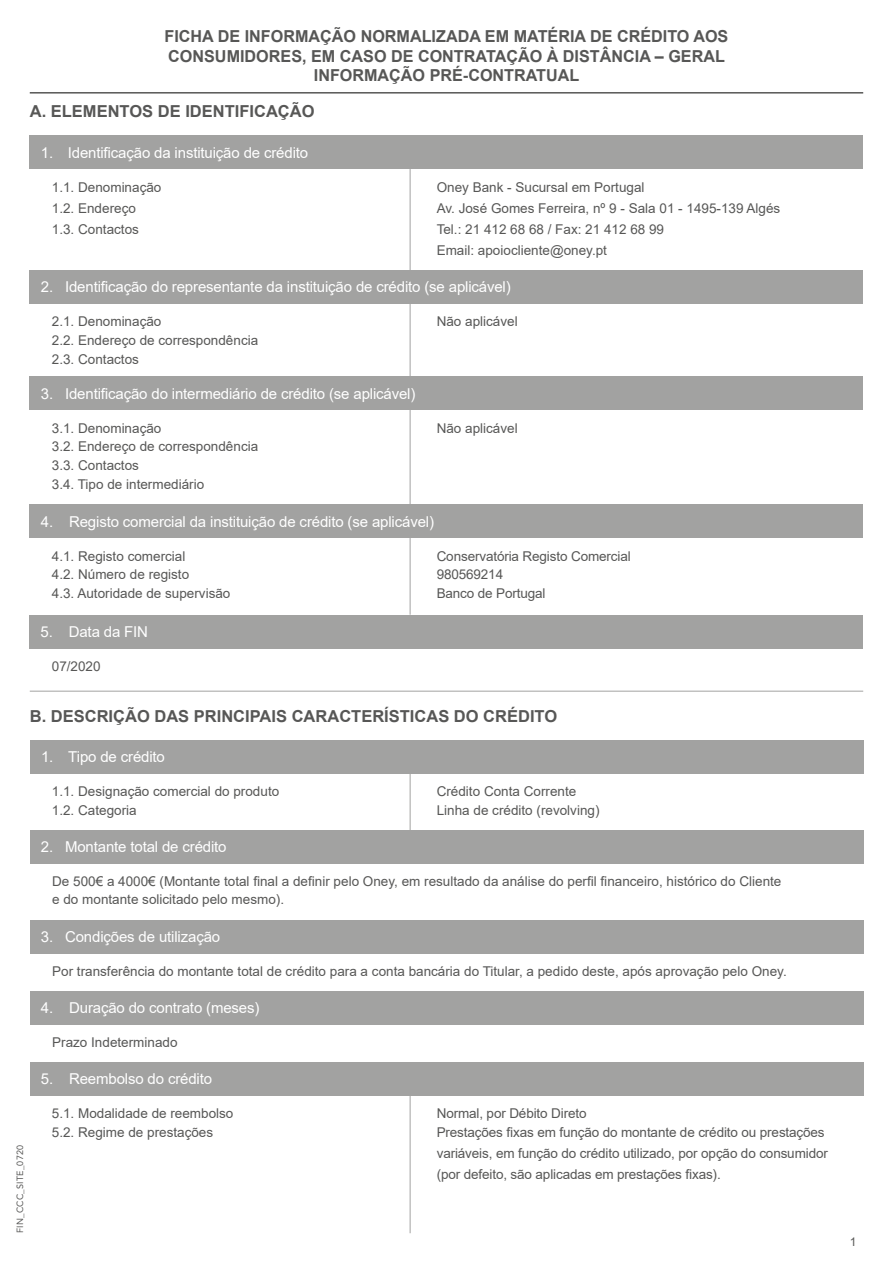
<style>
.page{position:relative;width:893px;height:1263px;background:#fff}
.page>*{position:absolute;margin:0;border:0;box-sizing:border-box;transform-origin:0 0}
.t1{font:700 16.5px "Arial";color:#575756}
.FO-Tabela-Cabecas{font:15px "Arial";letter-spacing:-.01em;color:#fff}
.FO-Tabelas-Texto_Ver{font:13.5px/18px "Arial";color:#575756}
.FO-Tabela-Cabecas-2{font:13.5px/21px "Arial";letter-spacing:-.01em;color:#575756}
.t2{font:12px "Arial";color:#575756}
.t3{font:9px "Avenir LT Pro";letter-spacing:.025em;color:#575756}
</style>
<div class="page">
<hr style="left:30px;top:92px;width:833px;height:2px;background:#575756">
<div style="left:30px;top:135px;width:833px;height:34px;background:#a2a2a1"></div>
<div style="left:30px;top:270px;width:833px;height:33px;background:#a2a2a1"></div>
<div style="left:30px;top:376px;width:833px;height:34px;background:#a2a2a1"></div>
<div style="left:30px;top:504px;width:833px;height:34px;background:#a2a2a1"></div>
<hr style="left:410px;top:169px;width:1px;height:101px;background:#a2a2a1">
<hr style="left:410px;top:303px;width:1px;height:73px;background:#a2a2a1">
<hr style="left:410px;top:410px;width:1px;height:94px;background:#a2a2a1">
<hr style="left:410px;top:538px;width:1px;height:77px;background:#a2a2a1">
<div style="left:29px;top:615px;width:834px;height:33px;background:#a2a2a1"></div>
<hr style="left:30px;top:691px;width:833px;height:1px;background:#a2a2a1">
<div style="left:30px;top:740px;width:833px;height:33px;background:#a2a2a1"></div>
<hr style="left:410px;top:773px;width:1px;height:57px;background:#a2a2a1">
<div style="left:30px;top:830px;width:833px;height:34px;background:#a2a2a1"></div>
<div style="left:30px;top:920px;width:833px;height:33px;background:#a2a2a1"></div>
<div style="left:30px;top:991px;width:833px;height:33px;background:#a2a2a1"></div>
<div style="left:30px;top:1062px;width:833px;height:33px;background:#a2a2a1"></div>
<hr style="left:410px;top:1092px;width:1px;height:141px;background:#a2a2a1">
<p class="t1" style="left:165px;top:24px;width:565px">FICHA DE INFORMAÇÃO NORMALIZADA EM MATÉRIA DE CRÉDITO AOS</p>
<p class="t1" style="left:168px;top:44px;width:558px">CONSUMIDORES, EM CASO DE CONTRATAÇÃO À DISTÂNCIA – GERAL</p>
<p class="t1" style="left:314px;top:64px;width:267px">INFORMAÇÃO PRÉ-CONTRATUAL</p>
<p class="t1" style="left:30px;top:100px;width:286px">A. ELEMENTOS DE IDENTIFICAÇÃO</p>
<p class="FO-Tabela-Cabecas" style="left:41px;top:142px;width:269px">1. Identificação da instituição de crédito</p>
<p class="FO-Tabelas-Texto_Ver" style="left:52px;top:178px;width:111px">1.1. Denominação</p>
<p class="FO-Tabelas-Texto_Ver" style="left:52px;top:199px;width:86px">1.2. Endereço</p>
<p class="FO-Tabelas-Texto_Ver" style="left:52px;top:220px;width:89px">1.3. Contactos</p>
<p class="FO-Tabela-Cabecas-2" style="left:437px;top:176px;width:209px">Oney Bank - Sucursal em Portugal</p>
<p class="FO-Tabela-Cabecas-2" style="left:437px;top:197px;width:345px">Av. José Gomes Ferreira, nº 9 - Sala 01 - 1495-139 Algés</p>
<p class="FO-Tabela-Cabecas-2" style="left:437px;top:218px;width:229px">Tel.: 21 412 68 68 / Fax: 21 412 68 99</p>
<p class="FO-Tabela-Cabecas-2" style="left:437px;top:239px;width:172px">Email: apoiocliente@oney.pt</p>
<p class="FO-Tabela-Cabecas" style="left:41px;top:277px;width:471px">2. Identificação do representante da instituição de crédito (se aplicável)</p>
<p class="FO-Tabelas-Texto_Ver" style="left:52px;top:312px;width:111px">2.1. Denominação</p>
<p class="FO-Tabelas-Texto_Ver" style="left:52px;top:331px;width:208px">2.2. Endereço de correspondência</p>
<p class="FO-Tabelas-Texto_Ver" style="left:52px;top:350px;width:89px">2.3. Contactos</p>
<p class="FO-Tabela-Cabecas" style="left:41px;top:383px;width:376px">3. Identificação do intermediário de crédito (se aplicável)</p>
<p class="FO-Tabelas-Texto_Ver" style="left:52px;top:419px;width:111px">3.1. Denominação</p>
<p class="FO-Tabelas-Texto_Ver" style="left:52px;top:437px;width:208px">3.2. Endereço de correspondência</p>
<p class="FO-Tabelas-Texto_Ver" style="left:52px;top:456px;width:89px">3.3. Contactos</p>
<p class="FO-Tabelas-Texto_Ver" style="left:52px;top:475px;width:154px">3.4. Tipo de intermediário</p>
<p class="FO-Tabela-Cabecas-2" style="left:437px;top:311px;width:83px">Não aplicável</p>
<p class="FO-Tabela-Cabecas-2" style="left:437px;top:417px;width:83px">Não aplicável</p>
<p class="FO-Tabela-Cabecas" style="left:41px;top:511px;width:395px">4. Registo comercial da instituição de crédito (se aplicável)</p>
<p class="FO-Tabelas-Texto_Ver" style="left:52px;top:547px;width:135px">4.1. Registo comercial</p>
<p class="FO-Tabelas-Texto_Ver" style="left:52px;top:565px;width:139px">4.2. Número de registo</p>
<p class="FO-Tabelas-Texto_Ver" style="left:52px;top:584px;width:180px">4.3. Autoridade de supervisão</p>
<p class="FO-Tabela-Cabecas" style="left:40px;top:622px;width:109px">5. Data da FIN</p>
<p class="FO-Tabelas-Texto_Ver" style="left:52px;top:657px;width:50px">07/2020</p>
<p class="FO-Tabela-Cabecas-2" style="left:437px;top:545px;width:195px">Conservatória Registo Comercial</p>
<p class="FO-Tabela-Cabecas-2" style="left:437px;top:564px;width:68px">980569214</p>
<p class="FO-Tabela-Cabecas-2" style="left:437px;top:583px;width:110px">Banco de Portugal</p>
<p class="t1" style="left:30px;top:704px;width:529px">B. DESCRIÇÃO DAS PRINCIPAIS CARACTERÍSTICAS DO CRÉDITO</p>
<p class="FO-Tabela-Cabecas" style="left:41px;top:746px;width:125px">1. Tipo de crédito</p>
<p class="FO-Tabelas-Texto_Ver" style="left:52px;top:782px;width:229px">1.1. Designação comercial do produto</p>
<p class="FO-Tabelas-Texto_Ver" style="left:52px;top:801px;width:86px">1.2. Categoria</p>
<p class="FO-Tabela-Cabecas" style="left:41px;top:837px;width:187px">2. Montante total de crédito</p>
<p class="FO-Tabelas-Texto_Ver" style="left:437px;top:782px;width:141px">Crédito Conta Corrente</p>
<p class="FO-Tabelas-Texto_Ver" style="left:437px;top:801px;width:164px">Linha de crédito (revolving)</p>
<p class="FO-Tabelas-Texto_Ver" style="left:52px;top:872px;width:731px">De 500€ a 4000€ (Montante total final a definir pelo Oney, em resultado da análise do perfil financeiro, histórico do Cliente e do montante solicitado pelo mesmo).</p>
<p class="FO-Tabela-Cabecas" style="left:41px;top:926px;width:181px">3. Condições de utilização</p>
<p class="FO-Tabelas-Texto_Ver" style="left:52px;top:962px;width:736px">Por transferência do montante total de crédito para a conta bancária do Titular, a pedido deste, após aprovação pelo Oney.</p>
<p class="t3" style="left:15px;top:1233px;width:90px;rotate:-90deg">FIN_CCC_SITE_0720</p>
<p class="FO-Tabela-Cabecas" style="left:41px;top:997px;width:220px">4. Duração do contrato (meses)</p>
<p class="FO-Tabelas-Texto_Ver" style="left:52px;top:1033px;width:127px">Prazo Indeterminado</p>
<p class="FO-Tabela-Cabecas" style="left:41px;top:1069px;width:173px">5. Reembolso do crédito</p>
<p class="FO-Tabelas-Texto_Ver" style="left:52px;top:1104px;width:183px;line-height:18.8px">5.1. Modalidade de reembolso<br>5.2. Regime de prestações</p>
<p class="FO-Tabela-Cabecas-2" style="left:437px;top:1103px;width:151px">Normal, por Débito Direto</p>
<p class="FO-Tabela-Cabecas-2" style="left:437px;top:1121px;width:393px">Prestações fixas em função do montante de crédito ou prestações variáveis, em função do crédito utilizado, por opção do consumidor (por defeito, são aplicadas em prestações fixas).</p>
<p class="t2" style="left:850px;top:1234px;width:8px">1</p>
</div>
